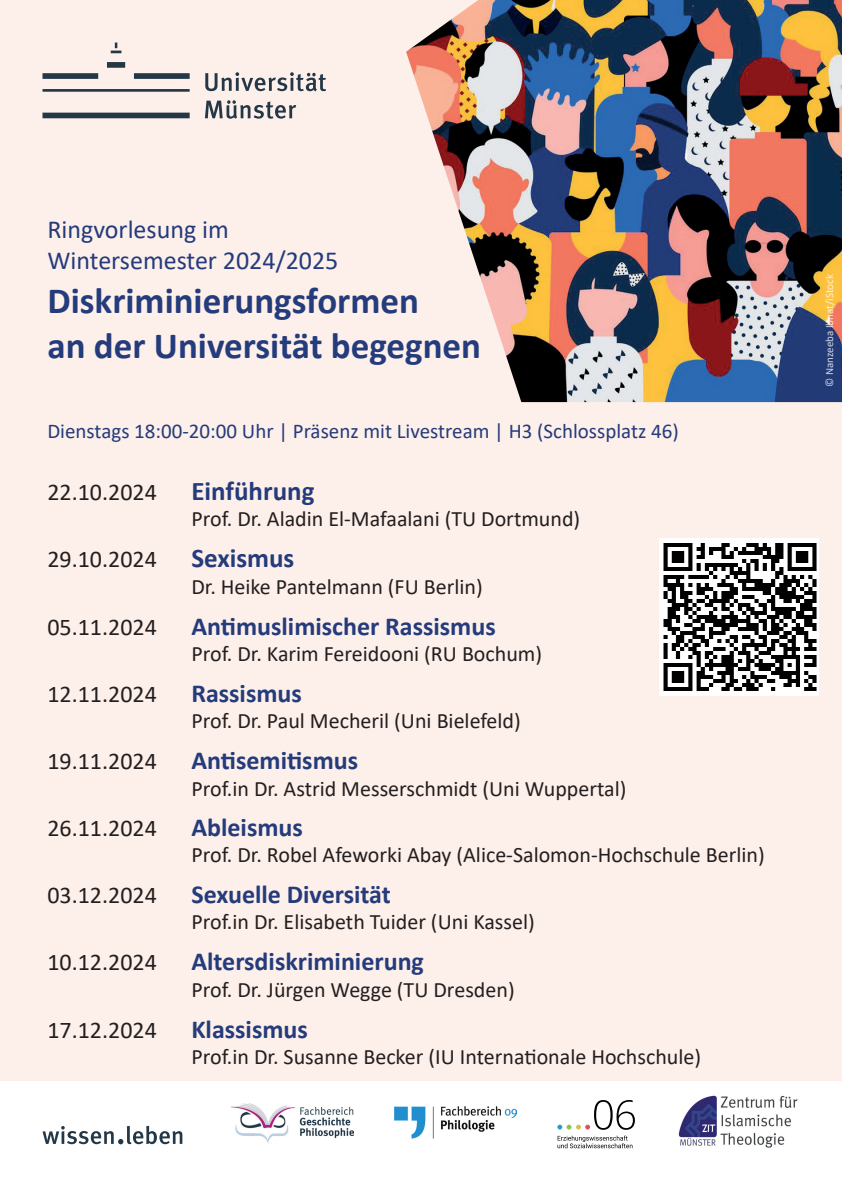
<style>
.page{position:relative;width:842px;height:1191px;background:#fff}
.page>*{position:absolute;margin:0;border:0;box-sizing:border-box;transform-origin:0 0}
.t1{font:700 37px/44.4px "Calibri";color:#243b7c}
.t2{font:700 27px "Calibri";color:#243b7c}
.t3{font:700 26px "Calibri";color:#243b7c}
.t4{font:26px/31.2px "Calibri";color:#243b7c}
.t5{font:24px "Calibri";color:#231f20}
.t6{font:22px "Calibri";color:#231f20}
.t7{font:21px "Calibri";color:#243b7c}
.t8{font:11px "Calibri";color:#fff}
</style>
<div class="page">
<div style="left:0;top:0;width:842px;height:1080px;background:#fdefe9"></div>
<svg style="left:43px;top:1125px;width:139px;height:19px"></svg>
<img style="left:678px;top:1095px;width:120px;height:53px">
<svg style="left:43px;top:43px;width:283px;height:76px"></svg>
<svg style="left:557px;top:1135px;width:75px;height:13px"></svg>
<svg style="left:557px;top:1100px;width:78px;height:29px"></svg>
<img style="left:394px;top:1106px;width:122px;height:32px">
<img style="left:232px;top:1103px;width:121px;height:39px">
<img style="left:659px;top:539px;width:159px;height:156px">
<img style="left:406px;top:0;width:436px;height:402px">
<p class="t4" style="left:47px;top:213px;width:293px">Ringvorlesung im<br>Wintersemester 2024/2025</p>
<h1 class="t1" style="left:47px;top:278px;width:435px">Diskriminierungsformen<br>an der Universität begegnen</h1>
<p class="t7" style="left:47px;top:416px;width:633px">Dienstags 18:00-20:00 Uhr | Präsenz mit Livestream | H3 (Schlossplatz 46)</p>
<p class="t5" style="left:47px;top:475px;width:111px">22.10.2024</p>
<p class="t2" style="left:191px;top:472px;width:125px">Einführung</p>
<p class="t6" style="left:191px;top:504px;width:390px">Prof. Dr. Aladin El-Mafaalani (TU Dortmund)</p>
<p class="t5" style="left:47px;top:543px;width:111px">29.10.2024</p>
<p class="t2" style="left:191px;top:539px;width:104px">Sexismus</p>
<p class="t6" style="left:191px;top:571px;width:293px">Dr. Heike Pantelmann (FU Berlin)</p>
<p class="t5" style="left:47px;top:610px;width:111px">05.11.2024</p>
<p class="t3" style="left:191px;top:607px;width:306px">Antimuslimischer Rassismus</p>
<p class="t6" style="left:191px;top:638px;width:352px">Prof. Dr. Karim Fereidooni (RU Bochum)</p>
<p class="t5" style="left:47px;top:677px;width:111px">12.11.2024</p>
<p class="t3" style="left:191px;top:675px;width:112px">Rassismus</p>
<p class="t6" style="left:191px;top:706px;width:331px">Prof. Dr. Paul Mecheril (Uni Bielefeld)</p>
<p class="t5" style="left:47px;top:744px;width:111px">19.11.2024</p>
<p class="t3" style="left:191px;top:742px;width:168px">Antisemitismus</p>
<p class="t6" style="left:191px;top:773px;width:437px">Prof.in Dr. Astrid Messerschmidt (Uni Wuppertal)</p>
<p class="t5" style="left:47px;top:811px;width:111px">26.11.2024</p>
<p class="t3" style="left:191px;top:808px;width:113px">Ableismus</p>
<p class="t6" style="left:191px;top:839px;width:575px">Prof. Dr. Robel Afeworki Abay (Alice-Salomon-Hochschule Berlin)</p>
<p class="t5" style="left:47px;top:878px;width:111px">03.12.2024</p>
<p class="t3" style="left:191px;top:875px;width:201px">Sexuelle Diversität</p>
<p class="t6" style="left:191px;top:906px;width:345px">Prof.in Dr. Elisabeth Tuider (Uni Kassel)</p>
<p class="t5" style="left:47px;top:945px;width:111px">10.12.2024</p>
<p class="t3" style="left:191px;top:943px;width:234px">Altersdiskriminierung</p>
<p class="t6" style="left:191px;top:974px;width:325px">Prof. Dr. Jürgen Wegge (TU Dresden)</p>
<p class="t5" style="left:47px;top:1012px;width:111px">17.12.2024</p>
<p class="t3" style="left:191px;top:1010px;width:118px">Klassismus</p>
<p class="t6" style="left:191px;top:1041px;width:511px">Prof.in Dr. Susanne Becker (IU Internationale Hochschule)</p>
<p class="t8" style="left:822px;top:387px;width:114px;rotate:-90deg">© Nanzeeba Ibnat/iStock</p>
</div>
